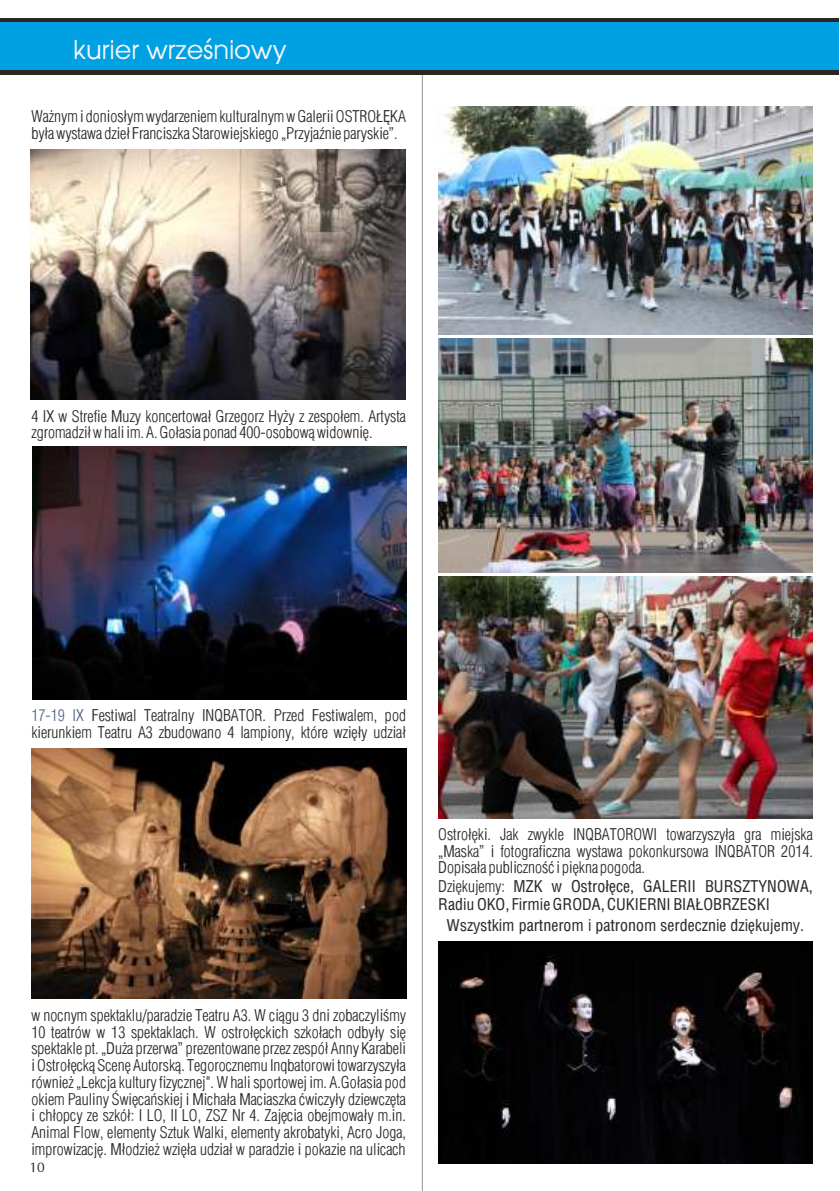
<style>
.page{position:relative;width:840px;height:1191px;background:#fff}
.page>*{position:absolute;margin:0;border:0;box-sizing:border-box;transform-origin:0 0}
.t1{font:26px "Avalonpl";color:#f5f5f5}
.t2{font:16px/16.8px "Switz Cond Lightpl";color:#2b2929}
.t3{font:16px/18.2px "Switzerland Condpl";color:#2b2929}
.t4{font:14px "Ottawapl";color:#2b2929}
.s1{color:#57698f}
.s2{font-family:"Switz Cond Lightpl"}
</style>
<div class="page">
<hr style="left:421px;top:75px;width:1px;height:1116px;background:#9e9e9e">
<div style="left:0;top:18px;width:838px;height:57px;background:#2b2621"></div>
<div style="left:0;top:23px;width:838px;height:47px;background:#00a1e3"></div>
<img style="left:31px;top:149px;width:374px;height:250px">
<img style="left:32px;top:446px;width:374px;height:253px">
<img style="left:438px;top:107px;width:374px;height:228px">
<img style="left:32px;top:749px;width:374px;height:249px">
<img style="left:438px;top:941px;width:374px;height:222px">
<img style="left:438px;top:338px;width:374px;height:234px">
<img style="left:438px;top:577px;width:374px;height:241px">
<h1 class="t1" style="left:73px;top:39px;width:215px">kurier wrześniowy</h1>
<p class="t2" style="left:31px;top:109px;width:376px">Ważnym i doniosłym wydarzeniem kulturalnym w Galerii OSTROŁĘKA była wystawa dzieł Franciszka Starowiejskiego „Przyjaźnie paryskie”.</p>
<p class="t2" style="left:31px;top:409px;width:376px">4 IX w Strefie Muzy koncertował Grzegorz Hyży z zespołem. Artysta zgromadził w hali im. A. Gołasia ponad 400-osobową widownię.</p>
<p class="t2" style="left:31px;top:708px;width:376px"><span class="s1">17-19 IX</span> Festiwal Teatralny INQBATOR. Przed Festiwalem, pod kierunkiem Teatru A3 zbudowano 4 lampiony, które wzięły udział</p>
<p class="t2" style="left:31px;top:1008px;width:376px;text-align:justify">w nocnym spektaklu/paradzie Teatru A3. W ciągu 3 dni zobaczyliśmy 10 teatrów w 13 spektaklach. W ostrołęckich szkołach odbyły się spektakle pt. „Duża przerwa” prezentowane przez zespół Anny Karabeli i Ostrołęcką Scenę Autorską. Tegorocznemu Inqbatorowi towarzyszyła również „Lekcja kultury fizycznej". W hali sportowej im. A.Gołasia pod okiem Pauliny Święcańskiej i Michała Maciaszka ćwiczyły dziewczęta i chłopcy ze szkół: I LO, II LO, ZSZ Nr 4. Zajęcia obejmowały m.in.<br>Animal Flow, elementy Sztuk Walki, elementy akrobatyki, Acro Joga, improwizację. Młodzież wzięła udział w paradzie i pokazie na ulicach</p>
<p class="t4" style="left:29px;top:1160px;width:17px">10</p>
<p class="t2" style="left:438px;top:827px;width:376px;text-align:justify">Ostrołęki. Jak zwykle INQBATOROWI towarzyszyła gra miejska „Maska” i fotograficzna wystawa pokonkursowa INQBATOR 2014.<br>Dopisała publiczność i piękna pogoda.</p>
<p class="t3" style="left:438px;top:878px;width:376px"><span class="s2">Dziękujemy:</span> MZK w Ostrołęce, GALERII BURSZTYNOWA,<br>Radiu OKO, Firmie GRODA, CUKIERNI BIAŁOBRZESKI</p>
<p class="t3" style="left:446px;top:917px;width:358px">Wszystkim partnerom i patronom serdecznie dziękujemy.</p>
</div>
